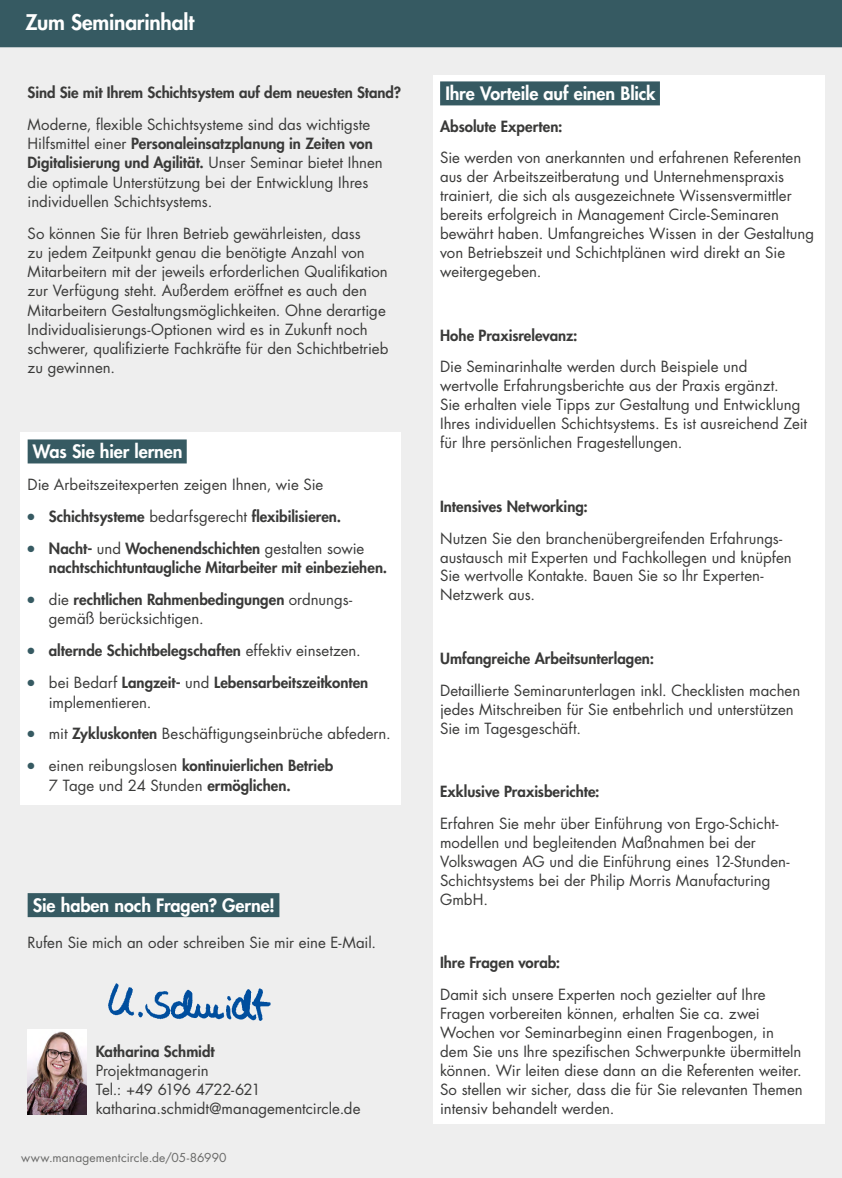
<style>
.page{position:relative;width:842px;height:1178px;background:#fff}
.page>*{position:absolute;margin:0;border:0;box-sizing:border-box;transform-origin:0 0}
.t1{font:800 21px "Futura Std";letter-spacing:-.01em;color:#fff}
.t2{font:800 18px "Futura Std";letter-spacing:-.005em;color:#fff}
.t3{font:15px/18.9px "Futura Std";color:#3a3a39}
.t4{font:800 15px/19.2px "Futura Std";color:#3a3a39}
.t5{font:12px "Futura Std";letter-spacing:.01em;color:#6a6a69}
.s1{font-weight:800}
.s2{color:#365a62}
.s3{font-weight:400}
</style>
<div class="page">
<div style="left:0;top:47px;width:842px;height:1131px;background:#eee"></div>
<div style="left:434px;top:75px;width:391px;height:1049px;background:#fff"></div>
<div style="left:20px;top:432px;width:381px;height:373px;background:#fff"></div>
<div style="left:0;top:0;width:842px;height:47px;background:#365a62"></div>
<div style="left:28px;top:439px;width:159px;height:24px;background:#365a62"></div>
<div style="left:28px;top:893px;width:251px;height:24px;background:#365a62"></div>
<div style="left:440px;top:81px;width:220px;height:24px;background:#365a62"></div>
<img style="left:28px;top:1029px;width:59px;height:85px">
<img style="left:108px;top:983px;width:162px;height:38px">
<h1 class="t1" style="left:26px;top:9px;width:170px">Zum Seminarinhalt</h1>
<p class="t4" style="left:28px;top:83px;width:375px">Sind Sie mit Ihrem Schichtsystem auf dem neuesten Stand?</p>
<p class="t3" style="left:28px;top:115px;width:357px">Moderne, flexible Schichtsysteme sind das wichtigste Hilfsmittel einer <span class="s1">Personaleinsatzplanung in Zeiten von Digitalisierung und Agilität.</span> Unser Seminar bietet Ihnen die optimale Unterstützung bei der Entwicklung Ihres individuellen Schichtsystems.</p>
<p class="t3" style="left:28px;top:224px;width:362px">So können Sie für Ihren Betrieb gewährleisten, dass<br>zu jedem Zeitpunkt genau die benötigte Anzahl von Mitarbeitern mit der jeweils erforderlichen Qualifikation zur Verfügung steht. Außerdem eröffnet es auch den Mitarbeitern Gestaltungsmöglichkeiten. Ohne derartige Individualisierungs-Optionen wird es in Zukunft noch schwerer, qualifizierte Fachkräfte für den Schichtbetrieb zu gewinnen.</p>
<p class="t2" style="left:33px;top:440px;width:151px">Was Sie hier lernen</p>
<p class="t3" style="left:28px;top:475px;width:297px">Die Arbeitszeitexperten zeigen Ihnen, wie Sie</p>
<p class="t4" style="left:28px;top:507px;width:315px"><span class="s2">●</span> Schichtsysteme <span class="s3">bedarfsgerecht</span> flexibilisieren.</p>
<p class="t4" style="left:49px;top:539px;width:340px;text-indent:-21px"><span class="s2">●</span> Nacht- <span class="s3">und</span> Wochenendschichten <span class="s3">gestalten sowie </span>nachtschichtuntaugliche Mitarbeiter mit einbeziehen.</p>
<p class="t3" style="left:49px;top:590px;width:305px;text-indent:-21px"><span class="s2">●</span> die <span class="s1">rechtlichen Rahmenbedingungen</span> ordnungs&shy;gemäß berücksichtigen.</p>
<p class="t4" style="left:28px;top:641px;width:335px"><span class="s2">●</span> alternde Schichtbelegschaften <span class="s3">effektiv einsetzen.</span></p>
<p class="t4" style="left:49px;top:673px;width:321px;text-indent:-21px"><span class="s2">●</span> <span class="s3">bei Bedarf</span> Langzeit- <span class="s3">und</span> Lebensarbeitszeitkonten <span class="s3">implementieren.</span></p>
<p class="t3" style="left:28px;top:725px;width:365px"><span class="s2">●</span> mit <span class="s1">Zykluskonten</span> Beschäftigungseinbrüche abfedern.</p>
<p class="t3" style="left:49px;top:756px;width:286px;text-indent:-21px"><span class="s2">●</span> einen reibungslosen <span class="s1">kontinuierlichen Betrieb<br></span>7 Tage und 24 Stunden <span class="s1">ermöglichen.</span></p>
<p class="t2" style="left:33px;top:893px;width:244px">Sie haben noch Fragen? Gerne!</p>
<p class="t3" style="left:28px;top:933px;width:350px">Rufen Sie mich an oder schreiben Sie mir eine E-Mail.</p>
<p class="t4" style="left:96px;top:1041px;width:120px">Katharina Schmidt</p>
<p class="t3" style="left:96px;top:1061px;width:266px">Projektmanagerin<br>Tel.: +49 6196 4722-621 katharina.schmidt@managementcircle.de</p>
<p class="t5" style="left:21px;top:1150px;width:207px">www.managementcircle.de/05-86990</p>
<p class="t2" style="left:445px;top:82px;width:212px">Ihre Vorteile auf einen Blick</p>
<p class="t4" style="left:440px;top:116px;width:124px">Absolute Experten:</p>
<p class="t3" style="left:440px;top:149px;width:375px">Sie werden von anerkannten und erfahrenen Referenten aus der Arbeitszeitberatung und Unternehmenspraxis trainiert, die sich als ausgezeichnete Wissensvermittler bereits erfolgreich in Management Circle-Seminaren bewährt haben. Umfangreiches Wissen in der Gestaltung von Betriebszeit und Schichtplänen wird direkt an Sie weitergegeben.</p>
<p class="t4" style="left:440px;top:326px;width:139px">Hohe Praxisrelevanz:</p>
<p class="t3" style="left:440px;top:358px;width:368px">Die Seminarinhalte werden durch Beispiele und wertvolle Erfahrungsberichte aus der Praxis ergänzt.<br>Sie erhalten viele Tipps zur Gestaltung und Entwicklung Ihres individuellen Schichtsystems. Es ist ausreichend Zeit für Ihre persönlichen Fragestellungen.</p>
<p class="t4" style="left:440px;top:497px;width:149px">Intensives Networking:</p>
<p class="t3" style="left:440px;top:529px;width:353px">Nutzen Sie den branchenübergreifenden Erfahrungs&shy;austausch mit Experten und Fachkollegen und knüpfen Sie wertvolle Kontakte. Bauen Sie so Ihr Experten-Netzwerk aus.</p>
<p class="t4" style="left:440px;top:649px;width:215px">Umfangreiche Arbeitsunterlagen:</p>
<p class="t3" style="left:440px;top:681px;width:362px">Detaillierte Seminarunterlagen inkl. Checklisten machen jedes Mitschreiben für Sie entbehrlich und unterstützen<br>Sie im Tagesgeschäft.</p>
<p class="t4" style="left:440px;top:782px;width:161px">Exklusive Praxisberichte:</p>
<p class="t3" style="left:440px;top:814px;width:351px">Erfahren Sie mehr über Einführung von Ergo-Schicht&shy;modellen und begleitenden Maßnahmen bei der Volkswagen AG und die Einführung eines 12-Stunden-Schichtsystems bei der Philip Morris Manufacturing GmbH.</p>
<p class="t4" style="left:440px;top:953px;width:122px">Ihre Fragen vorab:</p>
<p class="t3" style="left:440px;top:985px;width:364px">Damit sich unsere Experten noch gezielter auf Ihre Fragen vorbereiten können, erhalten Sie ca. zwei Wochen vor Seminarbeginn einen Fragenbogen, in dem Sie uns Ihre spezifischen Schwerpunkte übermitteln können. Wir leiten diese dann an die Referenten weiter.<br>So stellen wir sicher, dass die für Sie relevanten Themen intensiv behandelt werden.</p>
</div>
